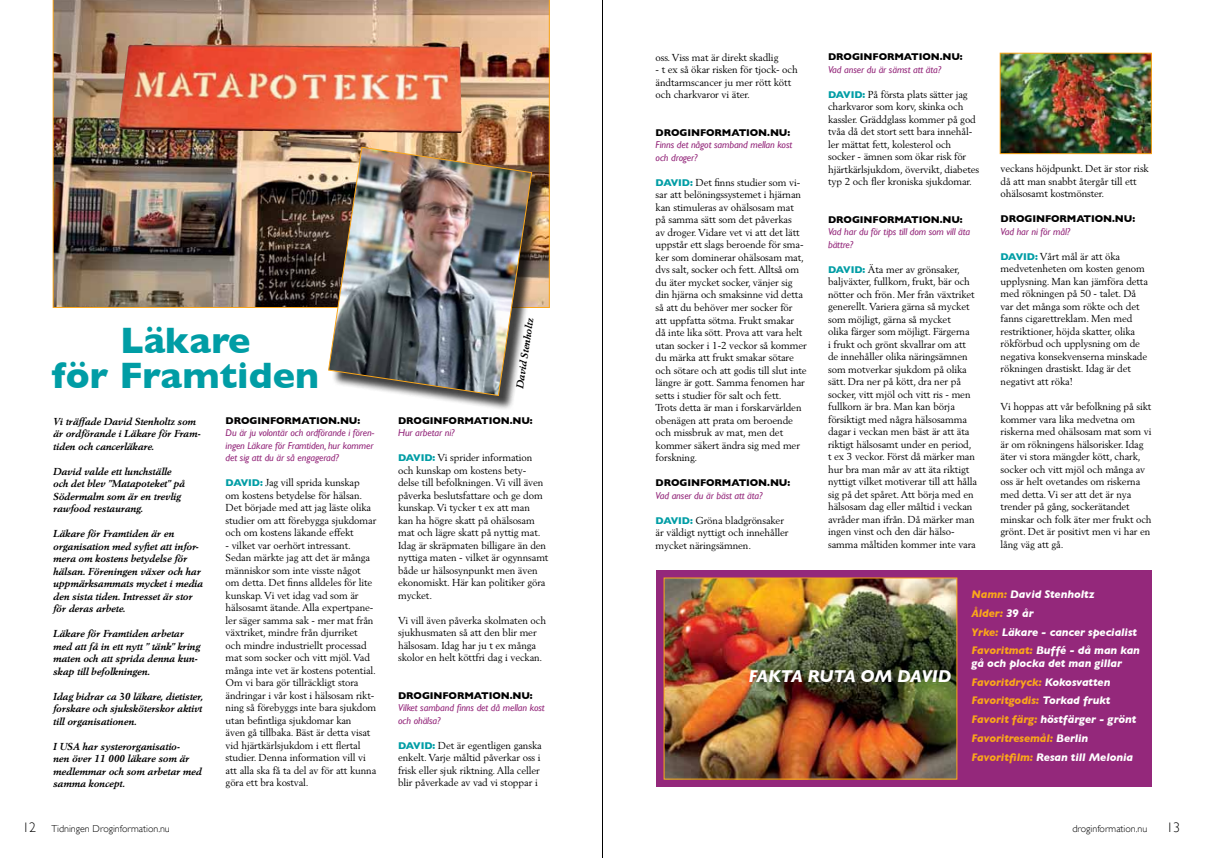
<style>
.page{position:relative;width:1205px;height:858px;background:#fff}
.page>*{position:absolute;margin:0;border:0;box-sizing:border-box;transform-origin:0 0}
.t1{font:700 37.5px/35px "Gill Sans";color:#009da5;text-align:center}
.t2{font:italic 700 17.5px "Gill Sans";letter-spacing:-.01em;color:#fff}
.t3{font:300 13.75px "Gill Sans";color:#000}
.t4{font:italic 700 11.25px/18.8px "Gill Sans";letter-spacing:-.01em;color:#fff}
.t5{font:10px/12.5px "Berling";letter-spacing:-.01em;color:#000}
.t6{font:italic 700 10px/12.5px "Berling";color:#000}
.t7{font:italic 10px/12.5px "Gill Sans";letter-spacing:-.01em;color:#94287b}
.t8{font:700 10px "Gill Sans";letter-spacing:-.01em;color:#000}
.t9{font:300 10px "Gill Sans";color:#000}
.s1{font-family:"Gill Sans";font-weight:700;color:#009da5}
.s2{color:#faa61a}
.s3{font-size:13.75px}
</style>
<div class="page">
<div style="left:656px;top:570px;width:495px;height:217px;background:#94287b"></div>
<img style="left:53px;top:0;width:496px;height:307px">
<img style="left:119px;top:45px;width:116px;height:86px">
<div style="left:331px;top:149px;width:216px;height:261px;background:#000;opacity:.75"></div>
<img style="left:328px;top:147px;width:204px;height:249px">
<img style="left:666px;top:580px;width:289px;height:197px">
<div style="left:664px;top:578px;width:293px;height:201px;border:1px solid #faa61a"></div>
<img style="left:1002px;top:55px;width:147px;height:97px">
<div style="left:1000px;top:53px;width:151px;height:101px;border:1px solid #faa61a"></div>
<hr style="left:602px;top:0;width:1px;height:857px;background:#000">
<h1 class="t1" style="left:52px;top:322px;width:268px">LÄKARE<br>FÖR FRAMTIDEN</h1>
<p class="t6" style="left:53px;top:414px;width:149px">Vi träffade David Stenholtz som är ordförande i Läkare för Fram&shy;tiden och cancerläkare.</p>
<p class="t6" style="left:53px;top:464px;width:133px">David valde ett lunchställe och det blev ”Matapoteket” på<br>Södermalm som är en trevlig rawfood restaurang.</p>
<p class="t6" style="left:53px;top:527px;width:151px">Läkare för Framtiden är en organisation med syftet att infor&shy;mera om kostens betydelse för hälsan. Föreningen växer och har uppmärksammats mycket i media den sista tiden. Intresset är stor för deras arbete.</p>
<p class="t6" style="left:53px;top:627px;width:149px">Läkare för Framtiden arbetar med att få in ett nytt ” tänk” kring maten och att sprida denna kun&shy;skap till befolkningen.</p>
<p class="t6" style="left:53px;top:689px;width:151px;text-align:justify">Idag bidrar ca 30 läkare, dietister, forskare och sjuksköterskor aktivt till organisationen.</p>
<p class="t6" style="left:53px;top:739px;width:150px">I USA har systerorganisatio-<br>nen över 11 000 läkare som är medlemmar och som arbetar med samma koncept.</p>
<p class="t8" style="left:226px;top:414px;width:136px">DROGI NFORMATION.NU:</p>
<p class="t7" style="left:226px;top:426px;width:150px;text-align:justify">Du är ju volontär och ordförande i fören&shy;ingen Läkare för Framtiden, hur kommer det sig att du är så engagerad?</p>
<p class="t5" style="left:226px;top:476px;width:152px"><span class="s1">DAVI D:</span> Jag vill sprida kunskap<br>om kostens betydelse för hälsan.<br>Det började med att jag läste olika studier om att förebygga sjukdomar och om kostens läkande effekt</p>
<p class="t5" style="left:226px;top:538px;width:152px">- vilket var oerhört intressant.<br>Sedan märkte jag att det är många människor som inte visste något om detta. Det finns alldeles för lite kunskap. Vi vet idag vad som är hälsosamt ätande. Alla expertpane&shy;ler säger samma sak - mer mat från växtriket, mindre från djurriket<br>och mindre industriellt processad mat som socker och vitt mjöl. Vad många inte vet är kostens potential.<br>Om vi bara gör tillräckligt stora ändringar i vår kost i hälsosam rikt&shy;ning så förebyggs inte bara sjukdom utan befintliga sjukdomar kan<br>även gå tillbaka. Bäst är detta visat vid hjärtkärlsjukdom i ett flertal studier. Denna information vill vi att alla ska få ta del av för att kunna göra ett bra kostval.</p>
<p class="t6" style="left:513px;top:387px;width:72px;rotate:-81deg">David Stenholtz</p>
<p class="t8" style="left:398px;top:414px;width:136px">DROGI NFORMATION.NU:</p>
<p class="t7" style="left:398px;top:426px;width:58px">Hur arbetar ni?</p>
<p class="t5" style="left:398px;top:451px;width:152px"><span class="s1">DAVI D:</span> Vi sprider information och kunskap om kostens bety&shy;delse till befolkningen. Vi vill även påverka beslutsfattare och ge dom kunskap. Vi tycker t ex att man<br>kan ha högre skatt på ohälsosam mat och lägre skatt på nyttig mat.<br>Idag är skräpmaten billigare än den nyttiga maten - vilket är ogynnsamt både ur hälsosynpunkt men även ekonomiskt. Här kan politiker göra mycket.</p>
<p class="t5" style="left:398px;top:613px;width:149px">Vi vill även påverka skolmaten och sjukhusmaten så att den blir mer hälsosam. Idag har ju t ex många skolor en helt köttfri dag i veckan.</p>
<p class="t8" style="left:398px;top:689px;width:136px">DROGI NFORMATION.NU:</p>
<p class="t7" style="left:398px;top:701px;width:148px">Vilket samband finns det då mellan kost och ohälsa?</p>
<p class="t5" style="left:398px;top:738px;width:145px"><span class="s1">DAVI D:</span> Det är egentligen ganska enkelt. Varje måltid påverkar oss i frisk eller sjuk riktning. Alla celler blir påverkade av vad vi stoppar i</p>
<p class="t5" style="left:656px;top:51px;width:124px">oss. Viss mat är direkt skadlig</p>
<p class="t5" style="left:656px;top:63px;width:144px">- t ex så ökar risken för tjock- och ändtarmscancer ju mer rött kött och charkvaror vi äter.</p>
<p class="t8" style="left:656px;top:127px;width:136px">DROGI NFORMATION.NU:</p>
<p class="t7" style="left:656px;top:139px;width:138px">Finns det något samband mellan kost och droger?</p>
<p class="t5" style="left:656px;top:176px;width:153px"><span class="s1">DAVI D:</span> Det finns studier som vi&shy;sar att belöningssystemet i hjärnan kan stimuleras av ohälsosam mat<br>på samma sätt som det påverkas<br>av droger. Vidare vet vi att det lätt uppstår ett slags beroende för sma&shy;ker som dominerar ohälsosam mat, dvs salt, socker och fett. Alltså om du äter mycket socker, vänjer sig din hjärna och smaksinne vid detta så att du behöver mer socker för<br>att uppfatta sötma. Frukt smakar då inte lika sött. Prova att vara helt utan socker i 1-2 veckor så kommer du märka att frukt smakar sötare och sötare och att godis till slut inte längre är gott. Samma fenomen har setts i studier för salt och fett.<br>Trots detta är man i forskarvärlden obenägen att prata om beroende och missbruk av mat, men det kommer säkert ändra sig med mer forskning.</p>
<p class="t8" style="left:656px;top:477px;width:136px">DROGI NFORMATION.NU:</p>
<p class="t7" style="left:656px;top:489px;width:108px">Vad anser du är bäst att äta?</p>
<p class="t5" style="left:656px;top:513px;width:134px"><span class="s1">DAVI D:</span> Gröna bladgrönsaker är väldigt nyttigt och innehåller mycket näringsämnen.</p>
<p class="t8" style="left:828px;top:51px;width:136px">DROGI NFORMATION.NU:</p>
<p class="t7" style="left:828px;top:63px;width:115px">Vad anser du är sämst att äta?</p>
<p class="t5" style="left:828px;top:88px;width:153px"><span class="s1">DAVI D:</span> På första plats sätter jag charkvaror som korv, skinka och kassler. Gräddglass kommer på god tvåa då det stort sett bara innehål&shy;ler mättat fett, kolesterol och socker - ämnen som ökar risk för hjärtkärlsjukdom, övervikt, diabetes typ 2 och fler kroniska sjukdomar.</p>
<p class="t8" style="left:828px;top:213px;width:136px">DROGI NFORMATION.NU:</p>
<p class="t7" style="left:828px;top:225px;width:144px">Vad har du för tips till dom som vill äta bättre?</p>
<p class="t5" style="left:828px;top:263px;width:151px"><span class="s1">DAVI D:</span> Äta mer av grönsaker, baljväxter, fullkorn, frukt, bär och nötter och frön. Mer från växtriket generellt. Variera gärna så mycket som möjligt, gärna så mycket<br>olika färger som möjligt. Färgerna<br>i frukt och grönt skvallrar om att de innehåller olika näringsämnen som motverkar sjukdom på olika sätt. Dra ner på kött, dra ner på socker, vitt mjöl och vitt ris - men fullkorn är bra. Man kan börja försiktigt med några hälsosamma dagar i veckan men bäst är att äta riktigt hälsosamt under en period, t ex 3 veckor. Först då märker man hur bra man mår av att äta riktigt nyttigt vilket motiverar till att hålla sig på det spåret. Att börja med en hälsosam dag eller måltid i veckan avråder man ifrån. Då märker man ingen vinst och den där hälso&shy;samma måltiden kommer inte vara</p>
<p class="t5" style="left:1000px;top:162px;width:150px">veckans höjdpunkt. Det är stor risk då att man snabbt återgår till ett ohälsosamt kostmönster.</p>
<p class="t8" style="left:1000px;top:213px;width:136px">DROGI NFORMATION.NU:</p>
<p class="t7" style="left:1000px;top:225px;width:71px">Vad har ni för mål?</p>
<p class="t5" style="left:1000px;top:250px;width:149px"><span class="s1">DAVI D:</span> Vårt mål är att öka medvetenheten om kosten genom upplysning. Man kan jämföra detta med rökningen på 50 - talet. Då var det många som rökte och det fanns cigarettreklam. Men med restriktioner, höjda skatter, olika rökförbud och upplysning om de negativa konsekvenserna minskade rökningen drastiskt. Idag är det negativt att röka!</p>
<p class="t5" style="left:1000px;top:400px;width:153px">Vi hoppas att vår befolkning på sikt kommer vara lika medvetna om riskerna med ohälsosam mat som vi är om rökningens hälsorisker. Idag äter vi stora mängder kött, chark, socker och vitt mjöl och många av oss är helt ovetandes om riskerna med detta. Vi ser att det är nya trender på gång, sockerätandet minskar och folk äter mer frukt och grönt. Det är positivt men vi har en lång väg att gå.</p>
<h2 class="t2" style="left:748px;top:666px;width:201px">Fakta ruta om david</h2>
<p class="t4" style="left:971px;top:584px;width:170px"><span class="s2">Namn:</span> David Stenholtz<br><span class="s2">Ålder:</span> 39 år<br><span class="s2">Yrke:</span> Läkare - cancer specialist<br><span class="s2">Favoritmat:</span> Buffé - då man kan</p>
<p class="t4" style="left:971px;top:653px;width:166px">gå och plocka det man gillar<br><span class="s2">Favoritdryck:</span> Kokosvatten<br><span class="s2">Favoritgodis:</span> Torkad frukt<br><span class="s2">Favorit färg:</span> höstfärger - grönt<br><span class="s2">Favoritresemål:</span> Berlin<br><span class="s2">Favoritfilm:</span> Resan till Melonia</p>
<p class="t9" style="left:22px;top:822px;width:149px"><span class="s3">12</span> Tidningen Droginformation.nu</p>
<p class="t9" style="left:1072px;top:822px;width:76px">droginformation.nu</p>
<h3 class="t3" style="left:1166px;top:819px;width:15px">13</h3>
</div>
